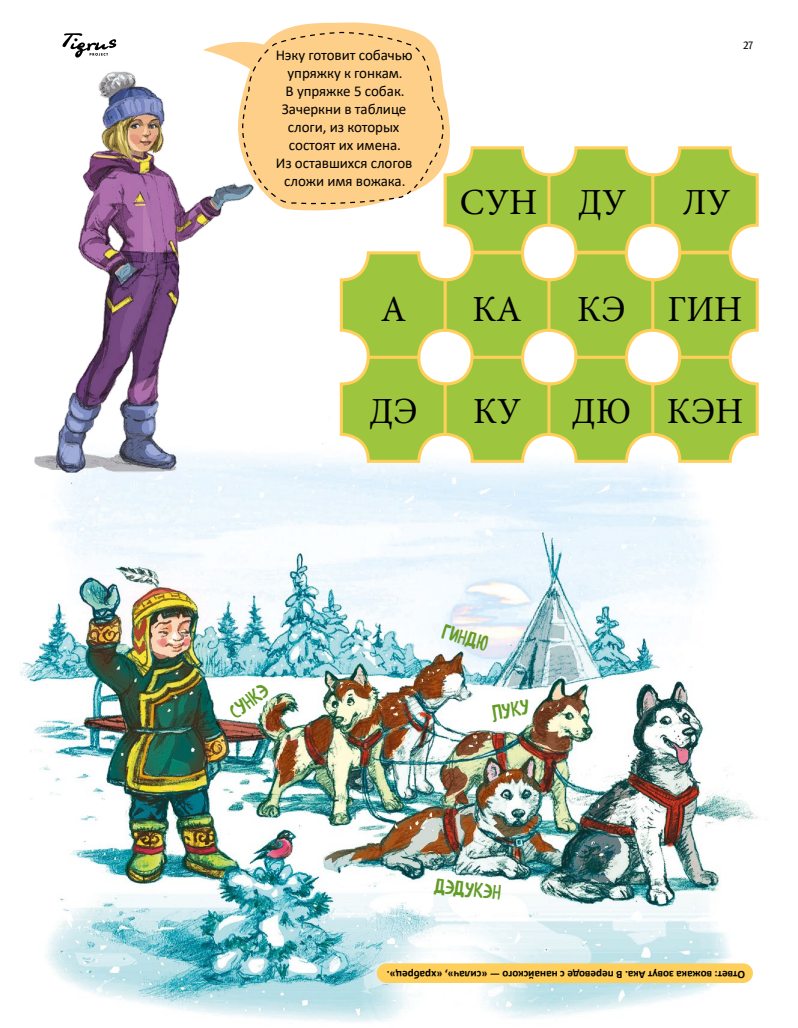
<style>
.page{position:relative;width:798px;height:1028px;background:#fff}
.page>*{position:absolute;margin:0;border:0;box-sizing:border-box;transform-origin:0 0}
.t1{font:36.75px "Minion Pro";color:#000}
.t2{font:20.75px "ALBOROTO";color:#629b25}
.t3{font:15px/18px "Calibri";letter-spacing:-.005em;color:#000;text-align:center}
.t4{font:12.5px "Leksa Sans";color:#000}
.t5{font:700 11.25px "Calibri";letter-spacing:-.005em;color:#000}
</style>
<div class="page">
<img style="left:20px;top:383px;width:739px;height:639px">
<img style="left:20px;top:40px;width:246px;height:437px">
<svg style="left:237px;top:22px;width:213px;height:190px"></svg>
<svg style="left:436px;top:105px;width:10px;height:55px"></svg>
<svg style="left:203px;top:35px;width:38px;height:48px"></svg>
<svg style="left:241px;top:31px;width:195px;height:173px"></svg>
<svg style="left:341px;top:357px;width:104px;height:104px;fill:#9ec53e"></svg>
<div style="left:339px;top:355px;width:108px;height:108px;border:3px solid #fed05b;border-radius:27px"></div>
<svg style="left:445px;top:357px;width:104px;height:104px;fill:#9ec53e"></svg>
<div style="left:443px;top:355px;width:108px;height:108px;border:3px solid #fed05b;border-radius:27px"></div>
<svg style="left:548px;top:357px;width:105px;height:104px;fill:#9ec53e"></svg>
<div style="left:547px;top:355px;width:107px;height:108px;border:3px solid #fed05b;border-radius:27px"></div>
<svg style="left:652px;top:357px;width:105px;height:104px;fill:#9ec53e"></svg>
<div style="left:651px;top:355px;width:107px;height:108px;border:3px solid #fed05b;border-radius:27px"></div>
<svg style="left:341px;top:253px;width:104px;height:104px;fill:#9ec53e"></svg>
<div style="left:339px;top:251px;width:108px;height:108px;border:3px solid #fed05b;border-radius:27px"></div>
<svg style="left:445px;top:253px;width:104px;height:104px;fill:#9ec53e"></svg>
<div style="left:443px;top:251px;width:108px;height:108px;border:3px solid #fed05b;border-radius:27px"></div>
<svg style="left:548px;top:253px;width:105px;height:104px;fill:#9ec53e"></svg>
<div style="left:547px;top:251px;width:107px;height:108px;border:3px solid #fed05b;border-radius:27px"></div>
<svg style="left:652px;top:253px;width:105px;height:104px;fill:#9ec53e"></svg>
<div style="left:651px;top:251px;width:107px;height:108px;border:3px solid #fed05b;border-radius:27px"></div>
<svg style="left:445px;top:148px;width:104px;height:104px;fill:#9ec53e"></svg>
<div style="left:443px;top:146px;width:108px;height:108px;border:3px solid #fed05b;border-radius:27px"></div>
<svg style="left:548px;top:148px;width:105px;height:104px;fill:#9ec53e"></svg>
<div style="left:547px;top:146px;width:107px;height:108px;border:3px solid #fed05b;border-radius:27px"></div>
<svg style="left:652px;top:148px;width:105px;height:104px;fill:#9ec53e"></svg>
<div style="left:651px;top:146px;width:107px;height:108px;border:3px solid #fed05b;border-radius:27px"></div>
<div style="left:376px;top:963px;width:376px;height:20px;background:#fecf5a;border-radius:10px"></div>
<svg style="left:62px;top:33px;width:54px;height:25px"></svg>
<p class="t3" style="left:275px;top:46px;width:138px">Нэку готовит собачью упряжку к гонкам.<br>В упряжке 5 собак.<br>Зачеркни в таблице слоги, из которых состоят их имена.<br>Из оставшихся слогов сложи имя вожака.</p>
<h1 class="t1" style="left:380px;top:285px;width:27px">А</h1>
<h1 class="t1" style="left:369px;top:387px;width:50px">ДЭ</h1>
<p class="t4" style="left:743px;top:38px;width:11px">27</p>
<h1 class="t1" style="left:460px;top:178px;width:79px">СУН</h1>
<h1 class="t1" style="left:578px;top:178px;width:49px">ДУ</h1>
<h1 class="t1" style="left:682px;top:178px;width:49px">ЛУ</h1>
<h1 class="t1" style="left:472px;top:285px;width:51px">КА</h1>
<h1 class="t1" style="left:577px;top:285px;width:50px">КЭ</h1>
<h1 class="t1" style="left:667px;top:285px;width:76px">ГИН</h1>
<h1 class="t1" style="left:473px;top:387px;width:49px">КУ</h1>
<h1 class="t1" style="left:571px;top:387px;width:61px">ДЮ</h1>
<h1 class="t1" style="left:666px;top:387px;width:78px">КЭН</h1>
<h2 class="t2" style="left:224px;top:704px;width:45px;rotate:-38deg">СУНКЭ</h2>
<h2 class="t2" style="left:446px;top:618px;width:48px;rotate:16deg">ГИНДЮ</h2>
<h2 class="t2" style="left:490px;top:700px;width:39px;rotate:-10deg">ЛУКУ</h2>
<h2 class="t2" style="left:436px;top:873px;width:68px;rotate:6deg">ДЭДУКЭН</h2>
<p class="t5" style="left:744px;top:982px;width:359px;rotate:-180deg">Ответ: вожака зовут Ака. В переводе с нанайского — «силач», «храбрец».</p>
</div>
